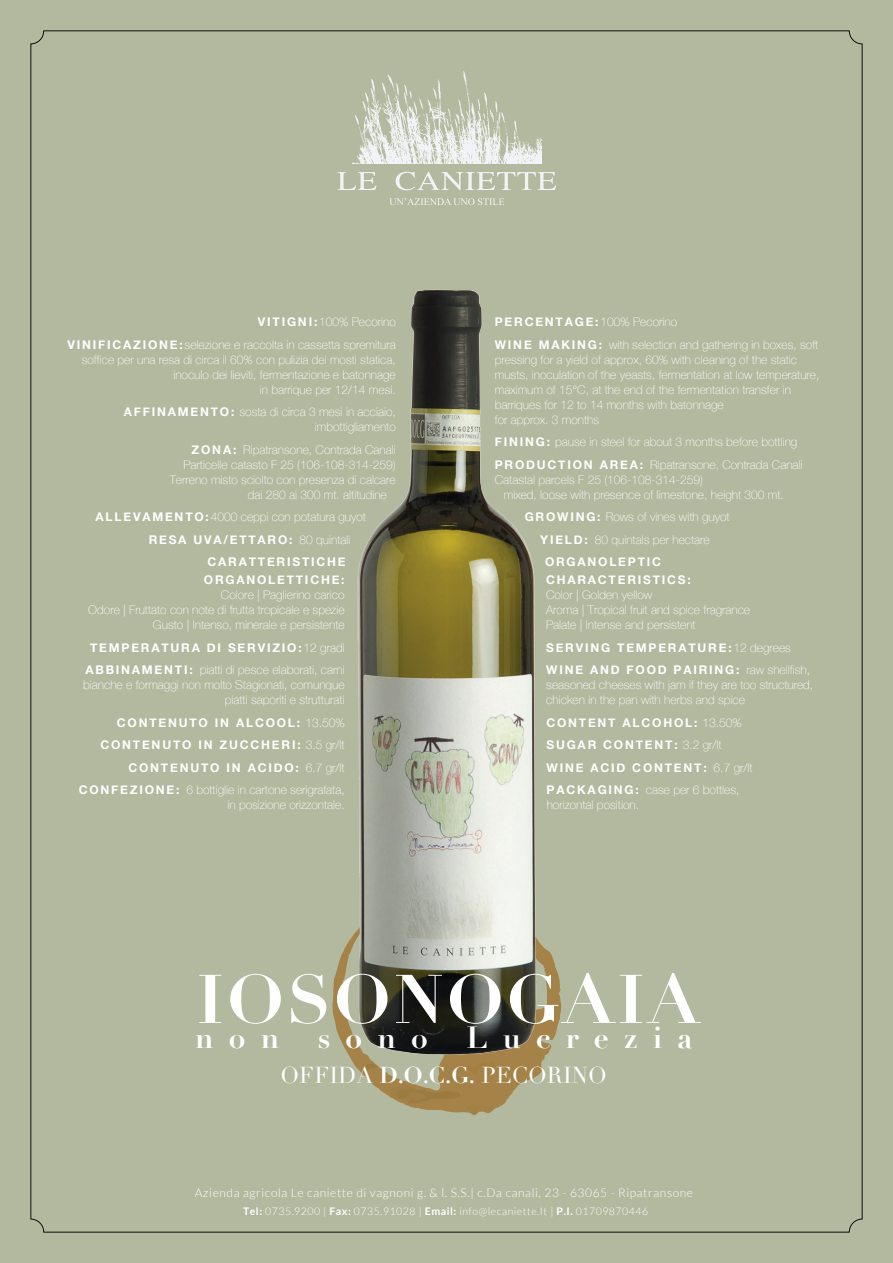
<style>
.page{position:relative;width:893px;height:1263px;background:#b3b99f}
.page>*{position:absolute;margin:0;border:0;box-sizing:border-box;transform-origin:0 0}
.t1{font:700 67.5px "Didot";letter-spacing:.05em;color:#fff}
.t2{font:700 30px "Didot";letter-spacing:.5em;color:#fff}
.t3{font:22.5px "Didot";color:#fff}
.t4{font:100 12px/15px "Helvetica Neue";color:#fff}
.t5{font:700 12px/22.5px "Helvetica Neue";letter-spacing:.15em;color:#fff}
.t6{font:300 12px "Lato";letter-spacing:.05em;color:#fff}
.t7{font:300 10.5px "Lato";letter-spacing:.05em;color:#fff}
.s1{font-weight:700}
.s2{font-weight:100}
</style>
<div class="page">
<svg style="left:332px;top:957px;width:230px;height:159px"></svg>
<svg style="left:337px;top:172px;width:40px;height:18px"></svg>
<svg style="left:396px;top:172px;width:160px;height:18px"></svg>
<svg style="left:390px;top:198px;width:114px;height:7px"></svg>
<img style="left:352px;top:71px;width:190px;height:93px">
<img style="left:341px;top:289px;width:218px;height:774px">
<p class="t4" style="left:67px;top:310px;width:330px;line-height:22.5px;text-align:right"><span class="s1">VITIGNI:</span> 100% Pecorino<br><span class="s1">VINIFICAZIONE:</span> selezione e raccolta in cassetta spremitura</p>
<p class="t4" style="left:82px;top:352px;width:316px;text-align:right">soffice per una resa di circa il 60% con pulizia dei mosti statica, inoculo dei lieviti, fermentazione e batonnage<br>in barrique per 12/14 mesi.</p>
<p class="t4" style="left:124px;top:404px;width:273px;text-align:right"><span class="s1">AFFINAMENTO:</span> sosta di circa 3 mesi in acciaio, imbottigliamento</p>
<p class="t4" style="left:192px;top:442px;width:206px"><span class="s1">ZONA:</span> Ripatransone, Contrada Canali</p>
<p class="t4" style="left:184px;top:457px;width:214px">Particelle catasto F 25 (106-108-314-259)</p>
<p class="t4" style="left:170px;top:472px;width:228px">Terreno misto sciolto con presenza di calcare</p>
<p class="t4" style="left:248px;top:487px;width:141px">dai 280 ai 300 mt. altitudine</p>
<p class="t4" style="left:96px;top:509px;width:272px"><span class="s1">ALLEVAMENTO:</span> 4000 ceppi con potatura guyot</p>
<p class="t5" style="left:149px;top:529px;width:203px">RESA UVA/ETTARO: <span class="s2">80 quintali</span></p>
<p class="t5" style="left:208px;top:551px;width:140px">CARATTERISTICHE</p>
<p class="t5" style="left:204px;top:569px;width:142px">ORGANOLETTICHE:</p>
<p class="t4" style="left:88px;top:587px;width:258px;text-align:right">Colore | Paglierino carico<br>Odore | Fruttato con note di frutta tropicale e spezie<br>Gusto | Intenso, minerale e persistente</p>
<p class="t4" style="left:85px;top:636px;width:261px;line-height:22.5px;text-align:center"><span class="s1">TEMPERATURA DI SERVIZIO:</span>12 gradi<br><span class="s1">ABBINAMENTI:</span> piatti di pesce elaborati, carni</p>
<p class="t4" style="left:83px;top:677px;width:263px;text-align:right">bianche e formaggi non molto Stagionati, comunque piatti saporiti e strutturati</p>
<p class="t5" style="left:79px;top:712px;width:267px;text-align:right">CONTENUTO IN ALCOOL: <span class="s2">13.50% </span>CONTENUTO IN ZUCCHERI: <span class="s2">3.5 gr/lt </span>CONTENUTO IN ACIDO: <span class="s2">6.7 gr/lt </span>CONFEZIONE: <span class="s2">6 bottiglie in cartone serigrafata,</span></p>
<p class="t4" style="left:227px;top:797px;width:119px">in posizione orizzontale.</p>
<p class="t4" style="left:495px;top:310px;width:325px;line-height:22.5px"><span class="s1">PERCENTAGE:</span>100% Pecorino<br><span class="s1">WINE MAKING:</span> with selection and gathering in boxes, soft</p>
<p class="t4" style="left:495px;top:352px;width:326px">pressing for a yield of approx, 60% with cleaning of the static musts, inoculation of the yeasts, fermentation at low temperature, maximum of 15°C, at the end of the fermentation transfer in barriques for 12 to 14 months with batonnage<br>for approx. 3 months</p>
<p class="t4" style="left:495px;top:430px;width:309px;line-height:22.5px"><span class="s1">FINING:</span> pause in steel for about 3 months before bottling<br><span class="s1">PRODUCTION AREA:</span> Ripatransone, Contrada Canali</p>
<p class="t4" style="left:504px;top:472px;width:281px;text-indent:-9px">Catastal parcels F 25 (106-108-314-259)<br>mixed, loose with presence of limestone, height 300 mt.</p>
<p class="t4" style="left:525px;top:509px;width:206px"><span class="s1">GROWING:</span> Rows of vines with guyot</p>
<p class="t4" style="left:540px;top:532px;width:171px"><span class="s1">YIELD:</span> 80 quintals per hectare</p>
<p class="t5" style="left:545px;top:551px;width:118px">ORGANOLEPTIC</p>
<p class="t5" style="left:546px;top:569px;width:146px">CHARACTERISTICS:</p>
<p class="t4" style="left:546px;top:587px;width:206px">Color | Golden yellow<br>Aroma | Tropical fruit and spice fragrance<br>Palate | Intense and persistent</p>
<p class="t5" style="left:546px;top:637px;width:265px">SERVING TEMPERATURE:<span class="s2">12 degrees<br></span>WINE AND FOOD PAIRING: <span class="s2">raw shellfish,</span></p>
<p class="t4" style="left:546px;top:677px;width:269px">seasoned cheeses with jam if they are too structured, chicken in the pan with herbs and spice</p>
<p class="t5" style="left:546px;top:712px;width:208px">CONTENT ALCOHOL: <span class="s2">13.50%<br></span>SUGAR CONTENT: <span class="s2">3.2 gr/lt<br></span>WINE ACID CONTENT: <span class="s2">6.7 gr/lt<br></span>PACKAGING: <span class="s2">case per 6 bottles,</span></p>
<p class="t4" style="left:547px;top:797px;width:94px">horizontal position.</p>
<h1 class="t1" style="left:197px;top:957px;width:504px">IOSONOGAIA</h1>
<h2 class="t2" style="left:677px;top:1019px;width:17px">a</h2>
<h2 class="t2" style="left:195px;top:1019px;width:86px">non</h2>
<h2 class="t2" style="left:318px;top:1019px;width:112px">sono</h2>
<h2 class="t2" style="left:466px;top:1019px;width:198px">Lucrezi</h2>
<h3 class="t3" style="left:281px;top:1062px;width:328px">OFFIDA <span class="s1">D.O.C.G.</span> PECORINO</h3>
<p class="t6" style="left:195px;top:1186px;width:500px">Azienda agricola Le caniette di vagnoni g. &amp; l. S.S.| c.Da canali, 23 - 63065 - Ripatransone</p>
<p class="t7" style="left:243px;top:1205px;width:407px"><span class="s1">Tel:</span> 0735.9200 | <span class="s1">Fax:</span> 0735.91028 | <span class="s1">Email:</span> info@lecaniette.It | <span class="s1">P.I.</span> 01709870446</p>
</div>
